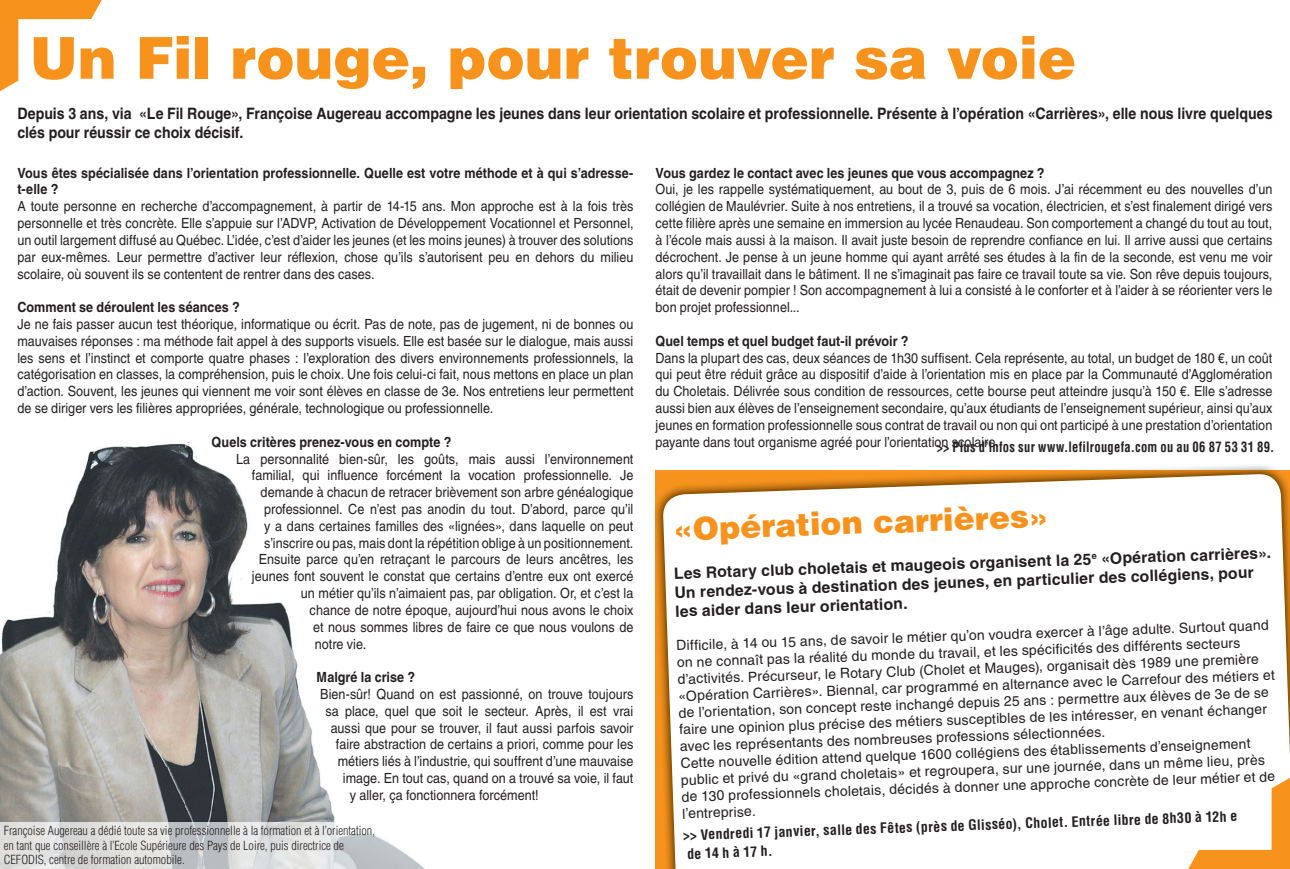
<style>
.page{position:relative;width:1290px;height:869px;background:#fff}
.page>*{position:absolute;margin:0;border:0;box-sizing:border-box;transform-origin:0 0}
.t1{font:900 57.75px "Helvetica LT Std";color:#f7931d}
.t2{font:900 31.5px "Helvetica LT Std";color:#f7931d}
.t3{font:700 15.75px/18.9px "Helvetica LT Std";color:#231f20;scale:.9 1}
.t4{font:700 15.75px/18.9px "Helvetica LT Std";color:#231f20}
.t5{font:14px/16.8px "Helvetica LT Std";letter-spacing:.005em;color:#231f20;text-align:justify;scale:.9 1}
.t6{font:14px/16.8px "Helvetica LT Std";letter-spacing:.005em;color:#231f20}
.t7{font:700 14px/16.8px "Helvetica LT Std";letter-spacing:.005em;color:#231f20;scale:.9 1}
.t8{font:700 condensed 14px/18.9px "Helvetica LT Std";letter-spacing:.025em;color:#231f20}
.t9{font:700 condensed 14px "Helvetica LT Std";letter-spacing:.025em;color:#231f20;scale:.9 1}
.t10{font:300 condensed 12.25px/14.7px "Helvetica LT Std";color:#231f20}
</style>
<div class="page">
<img style="left:0;top:442px;width:335px;height:379px">
<svg style="left:0;top:821px;width:424px;height:47px;background:#d9dbdb"></svg>
<svg style="left:0;top:0;width:102px;height:91px"></svg>
<svg style="left:662px;top:473px;width:628px;height:395px"></svg>
<svg style="left:1188px;top:777px;width:102px;height:91px"></svg>
<h1 class="t1" style="left:30px;top:20px;width:1048px">Un Fil rouge, pour trouver sa voie</h1>
<p class="t3" style="left:17px;top:104px;width:1396px">Depuis 3 ans, via «Le Fil Rouge», Françoise Augereau accompagne les jeunes dans leur orientation scolaire et professionnelle. Présente à l’opération «Carrières», elle nous livre quelques clés pour réussir ce choix décisif.</p>
<p class="t7" style="left:17px;top:164px;width:686px">Vous êtes spécialisée dans l’orientation professionnelle. Quelle est votre méthode et à qui s’adresse&shy;t-elle ?</p>
<p class="t5" style="left:17px;top:198px;width:686px">A toute personne en recherche d’accompagnement, à partir de 14-15 ans. Mon approche est à la fois très personnelle et très concrète. Elle s’appuie sur l’ADVP, Activation de Développement Vocationnel et Personnel, un outil largement diffusé au Québec. L’idée, c’est d’aider les jeunes (et les moins jeunes) à trouver des solutions par eux-mêmes. Leur permettre d’activer leur réflexion, chose qu’ils s’autorisent peu en dehors du milieu scolaire, où souvent ils se contentent de rentrer dans des cases.</p>
<p class="t7" style="left:17px;top:298px;width:249px">Comment se déroulent les séances ?</p>
<p class="t5" style="left:17px;top:315px;width:686px">Je ne fais passer aucun test théorique, informatique ou écrit. Pas de note, pas de jugement, ni de bonnes ou mauvaises réponses : ma méthode fait appel à des supports visuels. Elle est basée sur le dialogue, mais aussi les sens et l’instinct et comporte quatre phases : l’exploration des divers environnements professionnels, la catégorisation en classes, la compréhension, puis le choix. Une fois celui-ci fait, nous mettons en place un plan d’action. Souvent, les jeunes qui viennent me voir sont élèves en classe de 3e. Nos entretiens leur permettent de se diriger vers les filières appropriées, générale, technologique ou professionnelle.</p>
<p class="t7" style="left:212px;top:433px;width:268px">Quels critères prenez-vous en compte ?</p>
<p class="t5" style="left:236px;top:450px;width:443px">La personnalité bien-sûr, les goûts, mais aussi l’environnement</p>
<p class="t5" style="left:252px;top:467px;width:425px">familial, qui influence forcément la vocation professionnelle. Je</p>
<p class="t5" style="left:261px;top:483px;width:416px">demande à chacun de retracer brièvement son arbre généalogique</p>
<p class="t5" style="left:264px;top:500px;width:412px">professionnel. Ce n’est pas anodin du tout. D’abord, parce qu’il</p>
<p class="t5" style="left:264px;top:517px;width:412px">y a dans certaines familles des «lignées», dans laquelle on peut</p>
<p class="t5" style="left:264px;top:534px;width:412px">s’inscrire ou pas, mais dont la répétition oblige à un positionnement.</p>
<p class="t5" style="left:259px;top:551px;width:418px">Ensuite parce qu’en retraçant le parcours de leurs ancêtres, les</p>
<p class="t5" style="left:252px;top:567px;width:425px">jeunes font souvent le constat que certains d’entre eux ont exercé</p>
<p class="t5" style="left:301px;top:584px;width:371px">un métier qu’ils n’aimaient pas, par obligation. Or, et c’est la</p>
<p class="t5" style="left:310px;top:601px;width:361px">chance de notre époque, aujourd’hui nous avons le choix</p>
<p class="t5" style="left:313px;top:618px;width:357px">et nous sommes libres de faire ce que nous voulons de</p>
<p class="t5" style="left:315px;top:635px;width:59px">notre vie.</p>
<p class="t7" style="left:317px;top:668px;width:111px">Malgré la crise ?</p>
<p class="t5" style="left:320px;top:685px;width:350px">Bien-sûr! Quand on est passionné, on trouve toujours</p>
<p class="t5" style="left:325px;top:702px;width:344px">sa place, quel que soit le secteur. Après, il est vrai</p>
<p class="t5" style="left:331px;top:719px;width:338px">aussi que pour se trouver, il faut aussi parfois savoir</p>
<p class="t5" style="left:336px;top:735px;width:332px">faire abstraction de certains a priori, comme pour les</p>
<p class="t5" style="left:338px;top:752px;width:330px">métiers liés à l’industrie, qui souffrent d’une mauvaise</p>
<p class="t5" style="left:343px;top:769px;width:324px">image. En tout cas, quand on a trouvé sa voie, il faut</p>
<p class="t5" style="left:350px;top:786px;width:211px">y aller, ça fonctionnera forcément!</p>
<p class="t10" style="left:4px;top:822px;width:373px">Françoise Augereau a dédié toute sa vie professionnelle à la formation et à l’orientation, en tant que conseillère à l’Ecole Supérieure des Pays de Loire, puis directrice de<br>CEFODIS, centre de formation automobile.</p>
<p class="t7" style="left:655px;top:164px;width:434px">Vous gardez le contact avec les jeunes que vous accompagnez ?</p>
<p class="t5" style="left:655px;top:181px;width:687px">Oui, je les rappelle systématiquement, au bout de 3, puis de 6 mois. J’ai récemment eu des nouvelles d’un collégien de Maulévrier. Suite à nos entretiens, il a trouvé sa vocation, électricien, et s’est finalement dirigé vers cette filière après une semaine en immersion au lycée Renaudeau. Son comportement a changé du tout au tout, à l’école mais aussi à la maison. Il avait juste besoin de reprendre confiance en lui. Il arrive aussi que certains décrochent. Je pense à un jeune homme qui ayant arrêté ses études à la fin de la seconde, est venu me voir alors qu’il travaillait dans le bâtiment. Il ne s’imaginait pas faire ce travail toute sa vie. Son rêve depuis toujours, était de devenir pompier ! Son accompagnement à lui a consisté à le conforter et à l’aider à se réorienter vers le bon projet professionnel...</p>
<p class="t7" style="left:655px;top:332px;width:283px">Quel temps et quel budget faut-il prévoir ?</p>
<p class="t5" style="left:655px;top:349px;width:687px">Dans la plupart des cas, deux séances de 1h30 suffisent. Cela représente, au total, un budget de 180 €, un coût qui peut être réduit grâce au dispositif d’aide à l’orientation mis en place par la Communauté d’Agglomération du Choletais. Délivrée sous condition de ressources, cette bourse peut atteindre jusqu’à 150 €. Elle s’adresse aussi bien aux élèves de l’enseignement secondaire, qu’aux étudiants de l’enseignement supérieur, ainsi qu’aux jeunes en formation professionnelle sous contrat de travail ou non qui ont participé à une prestation d’orientation payante dans tout organisme agréé pour l’orientation scolaire.</p>
<p class="t9" style="left:937px;top:437px;width:377px">&gt;&gt; Plus d’infos sur www.lefilrougefa.com ou au 06 87 53 31 89.</p>
<h2 class="t2" style="left:672px;top:508px;width:378px;rotate:-2deg">«Opération carrières»</h2>
<p class="t4" style="left:673px;top:563px;width:599px;rotate:-2deg">Les Rotary club choletais et maugeois organisent la 25<sup>e</sup> «Opération carrières».<br>Un rendez-vous à destination des jeunes, en particulier des collégiens, pour les aider dans leur orientation.</p>
<p class="t6" style="left:676px;top:636px;width:598px;rotate:-2deg">Difficile, à 14 ou 15 ans, de savoir le métier qu’on voudra exercer à l’âge adulte. Surtout quand on ne connaît pas la réalité du monde du travail, et les spécificités des différents secteurs d’activités. Précurseur, le Rotary Club (Cholet et Mauges), organisait dès 1989 une première «Opération Carrières». Biennal, car programmé en alternance avec le Carrefour des métiers et de l’orientation, son concept reste inchangé depuis 25 ans : permettre aux élèves de 3e de se faire une opinion plus précise des métiers susceptibles de les intéresser, en venant échanger avec les représentants des nombreuses professions sélectionnées.<br>Cette nouvelle édition attend quelque 1600 collégiens des établissements d’enseignement public et privé du «grand choletais» et regroupera, sur une journée, dans un même lieu, près de 130 professionnels choletais, décidés à donner une approche concrète de leur métier et de l’entreprise.</p>
<p class="t8" style="left:683px;top:825px;width:556px;rotate:-2deg">&gt;&gt; Vendredi 17 janvier, salle des Fêtes (près de Glisséo), Cholet. Entrée libre de 8h30 à 12h e de 14 h à 17 h.</p>
</div>
